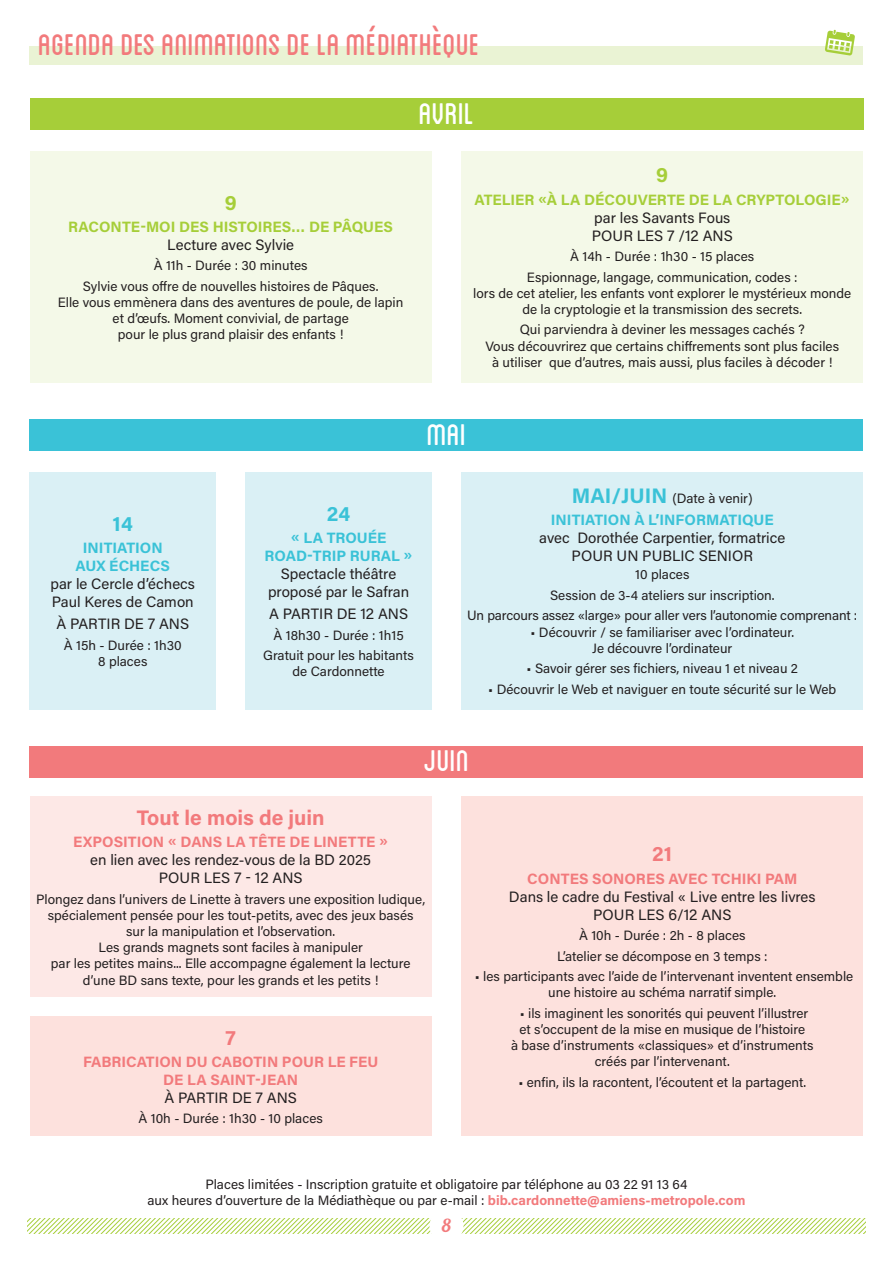
<style>
.page{position:relative;width:893px;height:1263px;background:#fff}
.page>*{position:absolute;margin:0;border:0;box-sizing:border-box;transform-origin:0 0}
.t1{font:42px "Blanch Caps";color:#f27a7c}
.t2{font:42px "Blanch Caps";color:#fff}
.t3{font:700 21px "Acumin Pro";color:#f27a7c}
.t4{font:700 21px "Acumin Pro";color:#3ac2d7}
.t5{font:700 21px "Acumin Pro";color:#a6ce39}
.t6{font:italic 700 18px "Lobster Two";color:#f27a7c}
.t7{font:15px/18px "Acumin Pro";color:#231f20;text-align:center}
.t8{font:700 15px/18px "Acumin Pro";color:#f27a7c;text-align:center}
.t9{font:700 15px "Acumin Pro";color:#a6ce39}
.t10{font:700 15px/18px "Acumin Pro";color:#3ac2d7;text-align:center}
.t11{font:13.5px/16.2px "Acumin Pro";color:#231f20;text-align:center}
.s1{font-weight:700;font-size:21px;color:#3ac2d7}
.s2{font-weight:700;color:#f27a7c}
</style>
<div class="page">
<div style="left:30px;top:46px;width:833px;height:19px;background:#eaf3d4"></div>
<svg style="left:825px;top:30px;width:30px;height:26px"></svg>
<div style="left:30px;top:419px;width:833px;height:32px;background:#3ac2d7"></div>
<div style="left:30px;top:746px;width:833px;height:31px;background:#f27a7c"></div>
<div style="left:30px;top:98px;width:833px;height:32px;background:#a6ce39"></div>
<div style="left:30px;top:151px;width:402px;height:232px;background:#f4f9e8"></div>
<div style="left:461px;top:151px;width:402px;height:232px;background:#f4f9e8"></div>
<div style="left:30px;top:472px;width:186px;height:237px;background:#daf0f5"></div>
<div style="left:246px;top:472px;width:186px;height:237px;background:#daf0f5"></div>
<div style="left:461px;top:472px;width:402px;height:237px;background:#daf0f5"></div>
<div style="left:30px;top:797px;width:402px;height:200px;background:#fde8e6"></div>
<svg style="left:28px;top:1218px;width:837px;height:16px"></svg>
<div style="left:30px;top:1017px;width:402px;height:119px;background:#fde1dd"></div>
<div style="left:461px;top:797px;width:402px;height:339px;background:#fde1dd"></div>
<h1 class="t1" style="left:38px;top:26px;width:443px">AGENDA DES ANIMATIONS DE LA MÉDIATHÈQUE</h1>
<h1 class="t2" style="left:419px;top:94px;width:57px">AVRIL</h1>
<h2 class="t5" style="left:225px;top:188px;width:14px">9</h2>
<p class="t9" style="left:68px;top:216px;width:326px">RACONTE-MOI DES HISTOIRES… DE PÂQUES</p>
<p class="t7" style="left:167px;top:235px;width:128px">Lecture avec Sylvie</p>
<p class="t11" style="left:83px;top:255px;width:297px;line-height:20.4px">À 11h - Durée : 30 minutes<br>Sylvie vous offre de nouvelles histoires de Pâques.</p>
<p class="t11" style="left:58px;top:294px;width:347px">Elle vous emmènera dans des aventures de poule, de lapin et d’œufs. Moment convivial, de partage<br>pour le plus grand plaisir des enfants !</p>
<h2 class="t5" style="left:656px;top:160px;width:14px">9</h2>
<p class="t9" style="left:475px;top:189px;width:377px">ATELIER «À LA DÉCOUVERTE DE LA CRYPTOLOGIE»</p>
<p class="t7" style="left:592px;top:208px;width:143px;text-align:left">par les Savants Fous<br>POUR LES 7 /12 ANS</p>
<p class="t11" style="left:527px;top:246px;width:272px;line-height:20.4px">À 14h - Durée : 1h30 - 15 places<br>Espionnage, langage, communication, codes :</p>
<p class="t11" style="left:473px;top:284px;width:379px">lors de cet atelier, les enfants vont explorer le mystérieux monde de la cryptologie et la transmission des secrets.</p>
<p class="t11" style="left:485px;top:321px;width:355px">Qui parviendra à deviner les messages cachés ?<br>Vous découvrirez que certains chiffrements sont plus faciles à utiliser que d’autres, mais aussi, plus faciles à décoder !</p>
<h1 class="t2" style="left:427px;top:415px;width:41px">MAI</h1>
<h2 class="t4" style="left:113px;top:509px;width:22px">14</h2>
<p class="t10" style="left:76px;top:538px;width:96px">INITIATION<br>AUX ÉCHECS</p>
<p class="t7" style="left:50px;top:574px;width:146px;text-align:left">par le Cercle d’échecs<br>Paul Keres de Camon</p>
<p class="t7" style="left:56px;top:614px;width:134px">À PARTIR DE 7 ANS</p>
<p class="t11" style="left:64px;top:636px;width:119px">À 15h - Durée : 1h30<br>8 places</p>
<h2 class="t4" style="left:327px;top:498px;width:25px">24</h2>
<p class="t10" style="left:265px;top:528px;width:150px">« LA TROUÉE<br>ROAD-TRIP RURAL »</p>
<p class="t7" style="left:268px;top:564px;width:143px">Spectacle théâtre proposé par le Safran</p>
<p class="t7" style="left:269px;top:604px;width:141px">A PARTIR DE 12 ANS</p>
<p class="t11" style="left:263px;top:624px;width:152px;line-height:20.4px">À 18h30 - Durée : 1h15<br>Gratuit pour les habitants</p>
<p class="t11" style="left:293px;top:663px;width:94px">de Cardonnette</p>
<p class="t11" style="left:572px;top:490px;width:182px"><span class="s1">MAI/JUIN</span> (Date à venir)</p>
<p class="t10" style="left:551px;top:510px;width:224px">INITIATION À L’INFORMATIQUE</p>
<p class="t7" style="left:539px;top:529px;width:248px">avec Dorothée Carpentier, formatrice<br>POUR UN PUBLIC SENIOR</p>
<p class="t11" style="left:467px;top:564px;width:392px;line-height:20.4px">10 places<br>Session de 3-4 ateliers sur inscription.<br>Un parcours assez «large» pour aller vers l’autonomie comprenant :</p>
<p class="t11" style="left:530px;top:623px;width:265px">• Découvrir / se familiariser avec l’ordinateur.<br>Je découvre l’ordinateur</p>
<p class="t11" style="left:527px;top:660px;width:273px">• Savoir gérer ses fichiers, niveau 1 et niveau 2</p>
<p class="t11" style="left:488px;top:680px;width:350px">• Découvrir le Web et naviguer en toute sécurité sur le Web</p>
<h1 class="t2" style="left:424px;top:742px;width:47px">JUIN</h1>
<h2 class="t3" style="left:137px;top:803px;width:189px">Tout le mois de juin</h2>
<p class="t8" style="left:73px;top:832px;width:316px">EXPOSITION « DANS LA TÊTE DE LINETTE »</p>
<p class="t7" style="left:90px;top:850px;width:282px">en lien avec les rendez-vous de la BD 2025<br>POUR LES 7 - 12 ANS</p>
<p class="t11" style="left:36px;top:890px;width:390px">Plongez dans l’univers de Linette à travers une exposition ludique, spécialement pensée pour les tout-petits, avec des jeux basés<br>sur la manipulation et l’observation.<br>Les grands magnets sont faciles à manipuler<br>par les petites mains... Elle accompagne également la lecture d’une BD sans texte, pour les grands et les petits !</p>
<h2 class="t3" style="left:225px;top:1022px;width:12px">7</h2>
<p class="t8" style="left:83px;top:1052px;width:297px">FABRICATION DU CABOTIN POUR LE FEU<br>DE LA SAINT-JEAN</p>
<p class="t7" style="left:164px;top:1088px;width:134px">À PARTIR DE 7 ANS</p>
<p class="t11" style="left:138px;top:1110px;width:186px">À 10h - Durée : 1h30 - 10 places</p>
<h2 class="t3" style="left:652px;top:839px;width:22px">21</h2>
<p class="t8" style="left:527px;top:869px;width:272px">CONTES SONORES AVEC TCHIKI PAM</p>
<p class="t7" style="left:509px;top:887px;width:308px">Dans le cadre du Festival « Live entre les livres<br>POUR LES 6/12 ANS</p>
<p class="t11" style="left:557px;top:925px;width:212px;line-height:20.4px">À 10h - Durée : 2h - 8 places<br>L’atelier se décompose en 3 temps :</p>
<p class="t11" style="left:475px;top:968px;width:380px">• les participants avec l’aide de l’intervenant inventent ensemble une histoire au schéma narratif simple.</p>
<p class="t11" style="left:511px;top:1004px;width:304px">• ils imaginent les sonorités qui peuvent l’illustrer et s’occupent de la mise en musique de l’histoire<br>à base d’instruments «classiques» et d’instruments créés par l’intervenant.</p>
<p class="t11" style="left:518px;top:1073px;width:289px">• enfin, ils la racontent, l’écoutent et la partagent.</p>
<p class="t11" style="left:147px;top:1175px;width:599px">Places limitées - Inscription gratuite et obligatoire par téléphone au 03 22 91 13 64<br>aux heures d’ouverture de la Médiathèque ou par e-mail : <span class="s2">bib.cardonnette@amiens-metropole.com</span></p>
<h3 class="t6" style="left:441px;top:1214px;width:11px">8</h3>
</div>
